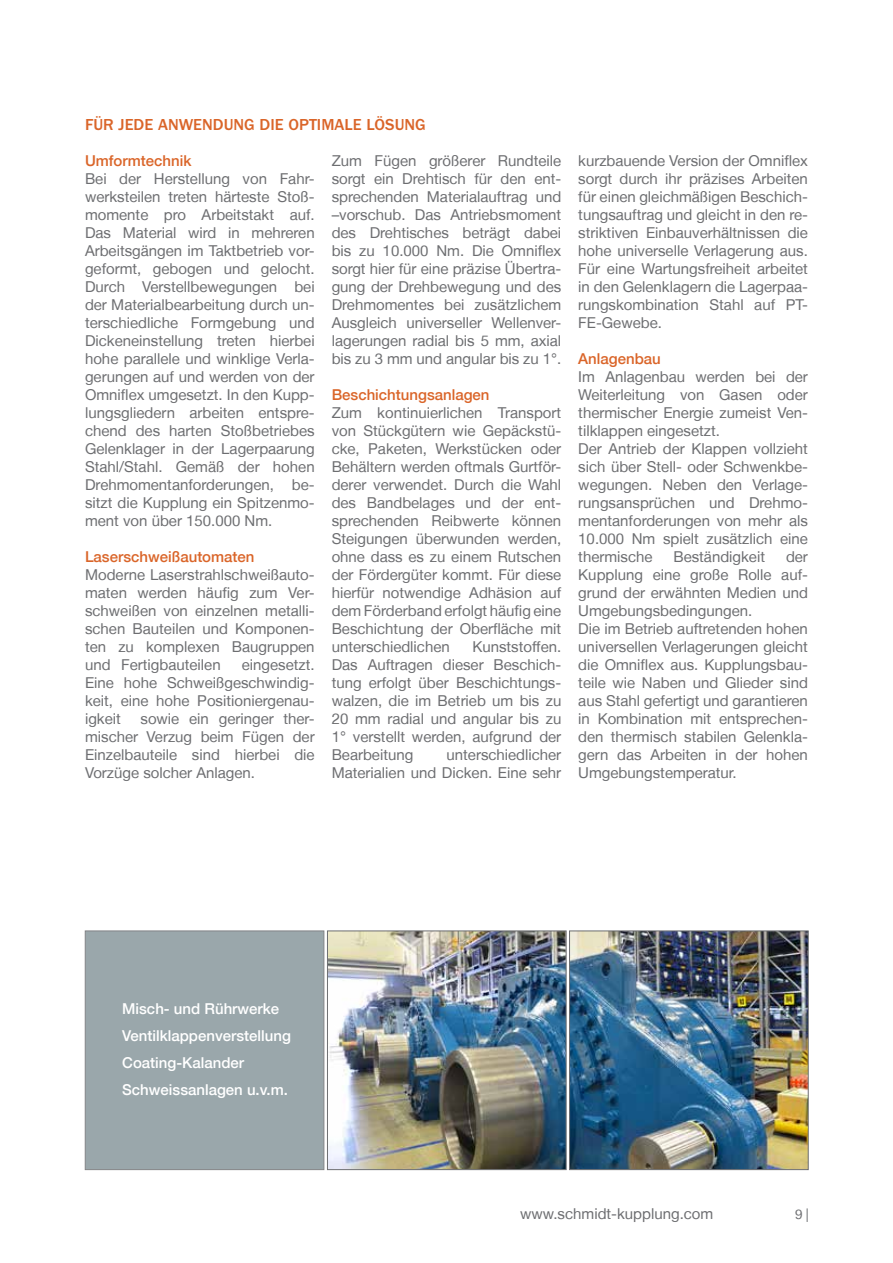
<style>
.page{position:relative;width:893px;height:1263px;background:#fff}
.page>*{position:absolute;margin:0;border:0;box-sizing:border-box;transform-origin:0 0}
.t1{font:500 16.5px "Franklin Gothic LT Pro";color:#da6529}
.t2{font:15px/18px "Helvetica Neue LT";color:#6d6e71;text-align:justify}
.t3{font:500 15px/27px "Helvetica Neue LT";color:#fff}
.t4{font:500 15px "Helvetica Neue LT";color:#da6529}
.t5{font:13.5px "Helvetica Neue LT";color:#6d6e71}
</style>
<div class="page">
<div style="left:85px;top:931px;width:239px;height:239px;background:#9aa7ab;border:1px solid #6d6e71"></div>
<img style="left:327px;top:930px;width:482px;height:240px">
<p class="t1" style="left:85px;top:115px;width:342px">FÜR JEDE ANWENDUNG DIE OPTIMALE LÖSUNG</p>
<p class="t4" style="left:85px;top:152px;width:108px">Umformtechnik</p>
<p class="t2" style="left:85px;top:170px;width:231px">Bei der Herstellung von Fahr&shy;werksteilen treten härteste Stoß&shy;momente pro Arbeitstakt auf.<br>Das Material wird in mehreren Arbeitsgängen im Taktbetrieb vor&shy;geformt, gebogen und gelocht.<br>Durch Verstellbewegungen bei der Materialbearbeitung durch un&shy;terschiedliche Formgebung und Dickeneinstellung treten hierbei hohe parallele und winklige Verla&shy;gerungen auf und werden von der Omniflex umgesetzt. In den Kupp&shy;lungsgliedern arbeiten entspre&shy;chend des harten Stoßbetriebes Gelenklager in der Lagerpaarung Stahl/Stahl. Gemäß der hohen Drehmomentanforderungen, be&shy;sitzt die Kupplung ein Spitzenmo&shy;ment von über 150.000 Nm.</p>
<p class="t4" style="left:85px;top:548px;width:171px">Laserschweißautomaten</p>
<p class="t2" style="left:85px;top:566px;width:231px">Moderne Laserstrahlschweißauto&shy;maten werden häufig zum Ver&shy;schweißen von einzelnen metalli&shy;schen Bauteilen und Komponen&shy;ten zu komplexen Baugruppen und Fertigbauteilen</p>
<p class="t2" style="left:332px;top:152px;width:231px">Zum Fügen größerer Rundteile sorgt ein Drehtisch für den ent&shy;sprechenden Materialauftrag und –vorschub. Das Antriebsmoment des Drehtisches beträgt dabei bis zu 10.000 Nm. Die Omniflex sorgt hier für eine präzise Übertra&shy;gung der Drehbewegung und des Drehmomentes bei zusätzlichem Ausgleich universeller Wellenver&shy;lagerungen radial bis 5 mm, axial bis zu 3 mm und angular bis zu 1°.</p>
<p class="t4" style="left:332px;top:386px;width:159px">Beschichtungsanlagen</p>
<p class="t2" style="left:332px;top:404px;width:231px">Zum kontinuierlichen Transport von Stückgütern wie Gepäckstü&shy;cke, Paketen, Werkstücken oder Behältern werden oftmals Gurtför&shy;derer verwendet. Durch die Wahl des Bandbelages und der ent&shy;sprechenden Reibwerte können Steigungen überwunden werden, ohne dass es zu einem Rutschen der Fördergüter kommt. Für diese hierfür notwendige Adhäsion auf dem Förderband erfolgt häufig eine Beschichtung der Oberfläche mit unterschiedlichen</p>
<p class="t2" style="left:332px;top:638px;width:231px;text-indent:141px">Kunststoffen.<br>Das Auftragen dieser Beschich&shy;tung erfolgt über Beschichtungs&shy;walzen, die im Betrieb um bis zu 20 mm radial und angular bis zu 1° verstellt werden, aufgrund der Bearbeitung</p>
<p class="t2" style="left:85px;top:656px;width:231px;text-indent:157px">eingesetzt.<br>Eine hohe Schweißgeschwindig&shy;keit, eine hohe Positioniergenau&shy;igkeit</p>
<p class="t2" style="left:85px;top:710px;width:231px;text-indent:55px">sowie ein geringer ther&shy;mischer Verzug beim Fügen der Einzelbauteile sind hierbei die Vorzüge solcher Anlagen.</p>
<p class="t2" style="left:332px;top:746px;width:231px;text-align:right">unterschiedlicher<br>Materialien und Dicken. Eine sehr</p>
<p class="t2" style="left:578px;top:152px;width:231px">kurzbauende Version der Omniflex sorgt durch ihr präzises Arbeiten für einen gleichmäßigen Beschich&shy;tungsauftrag und gleicht in den re&shy;striktiven Einbauverhältnissen die hohe universelle Verlagerung aus.<br>Für eine Wartungsfreiheit arbeitet in den Gelenklagern die Lagerpaa&shy;rungskombination Stahl auf PT-FE-Gewebe.</p>
<p class="t4" style="left:578px;top:350px;width:84px">Anlagenbau</p>
<p class="t2" style="left:578px;top:368px;width:231px;text-align:left">Im Anlagenbau werden bei der<br>Weiterleitung von Gasen oder thermischer Energie zumeist Ven&shy;tilklappen eingesetzt.<br>Der Antrieb der Klappen vollzieht sich über Stell- oder Schwenkbe&shy;wegungen. Neben den Verlage&shy;rungsansprüchen und Drehmo&shy;mentanforderungen von mehr als<br>10.000 Nm spielt zusätzlich eine thermische</p>
<p class="t2" style="left:578px;top:548px;width:231px;text-align:left;text-indent:208px">der<br>Kupplung eine große Rolle auf&shy;grund der erwähnten Medien und<br>Umgebungsbedingungen.<br>Die im Betrieb auftretenden hohen universellen Verlagerungen gleicht die Omniflex aus. Kupplungsbau&shy;teile wie Naben und Glieder sind aus Stahl gefertigt und garantieren in Kombination mit entsprechen&shy;den thermisch stabilen Gelenkla&shy;gern das Arbeiten in der hohen<br>Umgebungstemperatur.</p>
<p class="t2" style="left:673px;top:548px;width:93px">Beständigkeit</p>
<p class="t3" style="left:122px;top:995px;width:170px">Misch- und Rührwerke<br>Ventilklappenverstellung<br>Coating-Kalander<br>Schweissanlagen u.v.m.</p>
<p class="t2" style="left:520px;top:1205px;width:195px">www.schmidt-kupplung.com</p>
<p class="t5" style="left:795px;top:1206px;width:15px">9 |</p>
</div>
